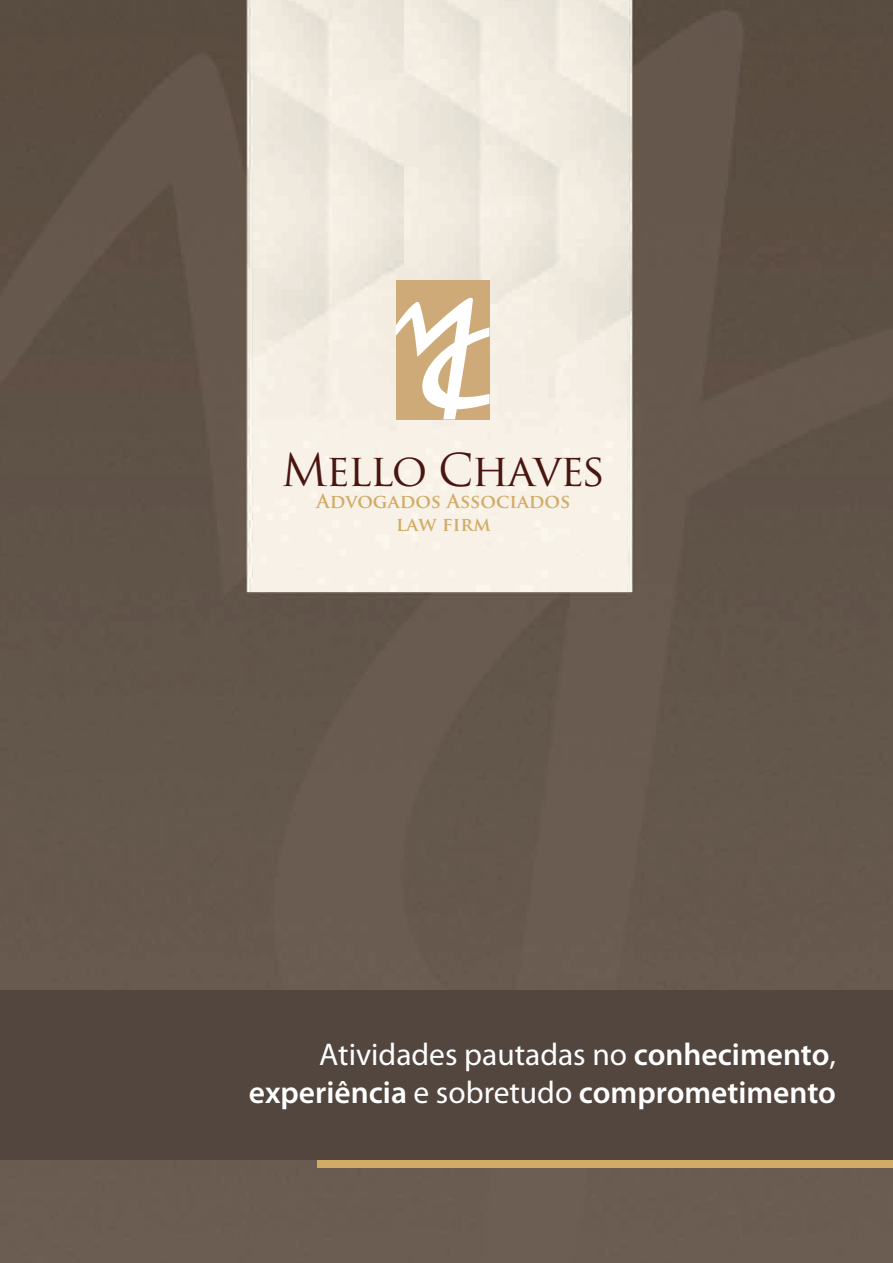
<style>
.page{position:relative;width:893px;height:1263px;background:#fff}
.page>*{position:absolute;margin:0;border:0;box-sizing:border-box;transform-origin:0 0}
.t1{font:44.1px "Trajan Pro";letter-spacing:-.04em;color:#491511}
.t2{font:600 31.5px/37.8px "Myriad Pro";color:#fff;text-align:right}
.t3{font:700 18.9px/22.6px "Trajan Pro";color:#d2ab66;text-align:center}
.s1{font-weight:400}
</style>
<div class="page">
<img style="left:0;top:0;width:893px;height:1263px">
<div style="left:396px;top:280px;width:93px;height:139px;background:#ceaa78"></div>
<svg style="left:396px;top:298px;width:93px;height:121px"></svg>
<div style="left:318px;top:1145px;width:575px;height:23px;background:#d2ab66"></div>
<div style="left:0;top:990px;width:893px;height:170px;background:#53463f"></div>
<p class="t1" style="left:281px;top:441px;width:326px">Mello Chaves</p>
<p class="t3" style="left:316px;top:490px;width:255px">Advogados Associados law firm</p>
<p class="t2" style="left:249px;top:1036px;width:588px"><span class="s1">Atividades pautadas no</span> conhecimento<span class="s1">, </span>experiência <span class="s1">e sobretudo</span> comprometimento</p>
</div>
